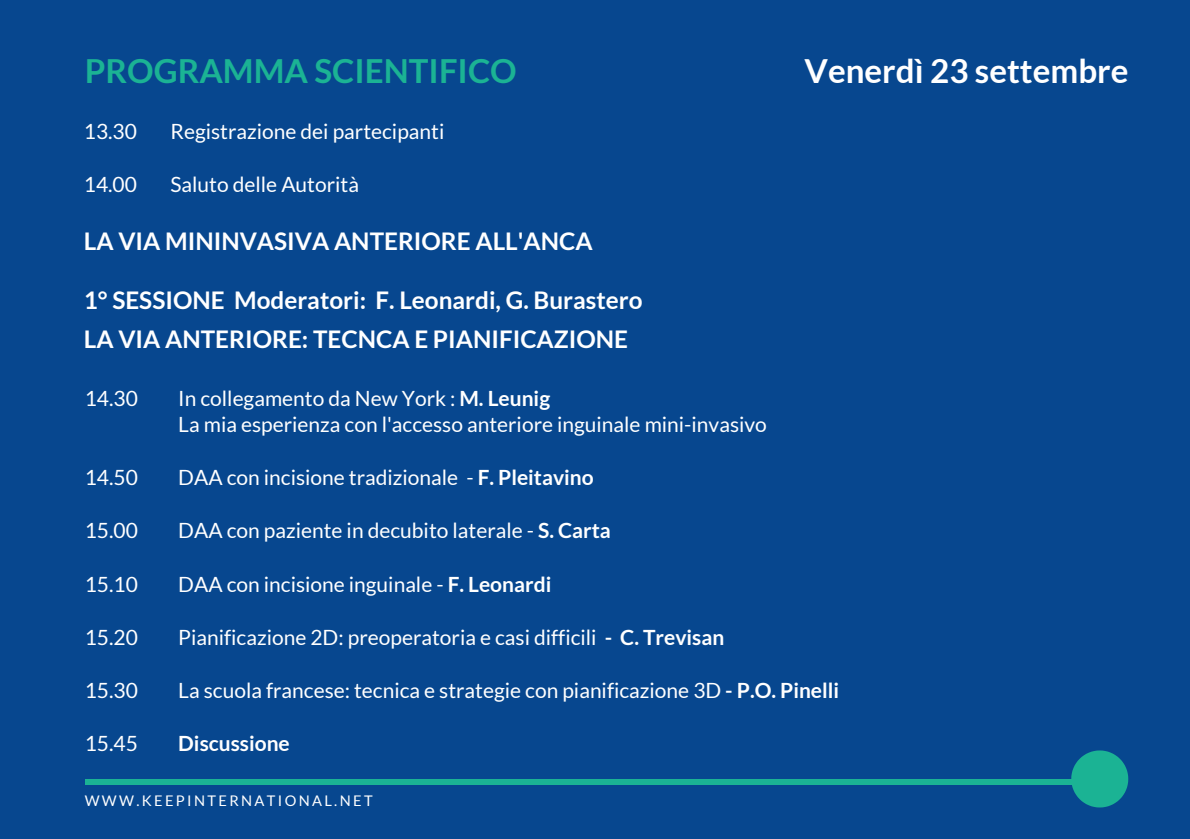
<style>
.page{position:relative;width:1190px;height:839px;background:#fff}
.page>*{position:absolute;margin:0;border:0;box-sizing:border-box;transform-origin:0 0}
.t1{font:700 33.2px "Lato";color:#1bb394}
.t2{font:700 33.2px "Lato";color:#fff}
.t3{font:700 24.4px/38.6px "Lato";color:#fff}
.t4{font:700 24.2px "Lato";color:#fff}
.t5{font:21px/26.6px "Lato";color:#fff}
.t6{font:700 21px "Lato";color:#fff}
.t7{font:14.6px "Lato";letter-spacing:.16em;color:#fff}
.s1{font-weight:700}
</style>
<div class="page">
<div style="left:0;top:0;width:1190px;height:838px;background:#07478f"></div>
<div style="left:86px;top:779px;width:1000px;height:6px;background:#1bb394"></div>
<svg style="left:1071px;top:750px;width:57px;height:57px"></svg>
<h1 class="t1" style="left:85px;top:50px;width:433px">PROGRAMMA SCIENTIFICO</h1>
<h1 class="t2" style="left:804px;top:50px;width:325px">Venerdì 23 settembre</h1>
<p class="t5" style="left:171px;top:118px;width:275px">Registrazione dei partecipanti</p>
<p class="t5" style="left:171px;top:171px;width:190px">Saluto delle Autorità</p>
<p class="t5" style="left:84px;top:118px;width:55px">13.30</p>
<p class="t5" style="left:84px;top:171px;width:55px">14.00</p>
<p class="t4" style="left:84px;top:226px;width:510px">LA VIA MININVASIVA ANTERIORE ALL'ANCA</p>
<p class="t3" style="left:84px;top:280px;width:560px">1° SESSIONE Moderatori: F. Leonardi, G. Burastero<br>LA VIA ANTERIORE: TECNCA E PIANIFICAZIONE</p>
<p class="t5" style="left:85px;top:384px;width:55px">14.30</p>
<p class="t5" style="left:85px;top:464px;width:55px">14.50</p>
<p class="t5" style="left:85px;top:517px;width:55px">15.00</p>
<p class="t5" style="left:85px;top:570px;width:55px">15.10</p>
<p class="t5" style="left:85px;top:623px;width:55px">15.20</p>
<p class="t5" style="left:85px;top:676px;width:55px">15.30</p>
<p class="t5" style="left:85px;top:729px;width:55px">15.45</p>
<p class="t5" style="left:178px;top:384px;width:590px">In collegamento da New York : <span class="s1">M. Leunig<br></span>La mia esperienza con l'accesso anteriore inguinale mini-invasivo</p>
<p class="t5" style="left:178px;top:464px;width:417px">DAA con incisione tradizionale - <span class="s1">F. Pleitavino</span></p>
<p class="t5" style="left:178px;top:517px;width:434px">DAA con paziente in decubito laterale - <span class="s1">S. Carta</span></p>
<p class="t5" style="left:178px;top:570px;width:375px">DAA con incisione inguinale - <span class="s1">F. Leonardi</span></p>
<p class="t5" style="left:178px;top:623px;width:547px">Pianificazione 2D: preoperatoria e casi difficili <span class="s1">- C. Trevisan</span></p>
<p class="t5" style="left:178px;top:676px;width:662px">La scuola francese: tecnica e strategie con pianificazione 3D <span class="s1">- P.O. Pinelli</span></p>
<p class="t6" style="left:178px;top:730px;width:113px">Discussione</p>
<p class="t7" style="left:85px;top:791px;width:289px">WWW.KEEPINTERNATIONAL.NET</p>
</div>
